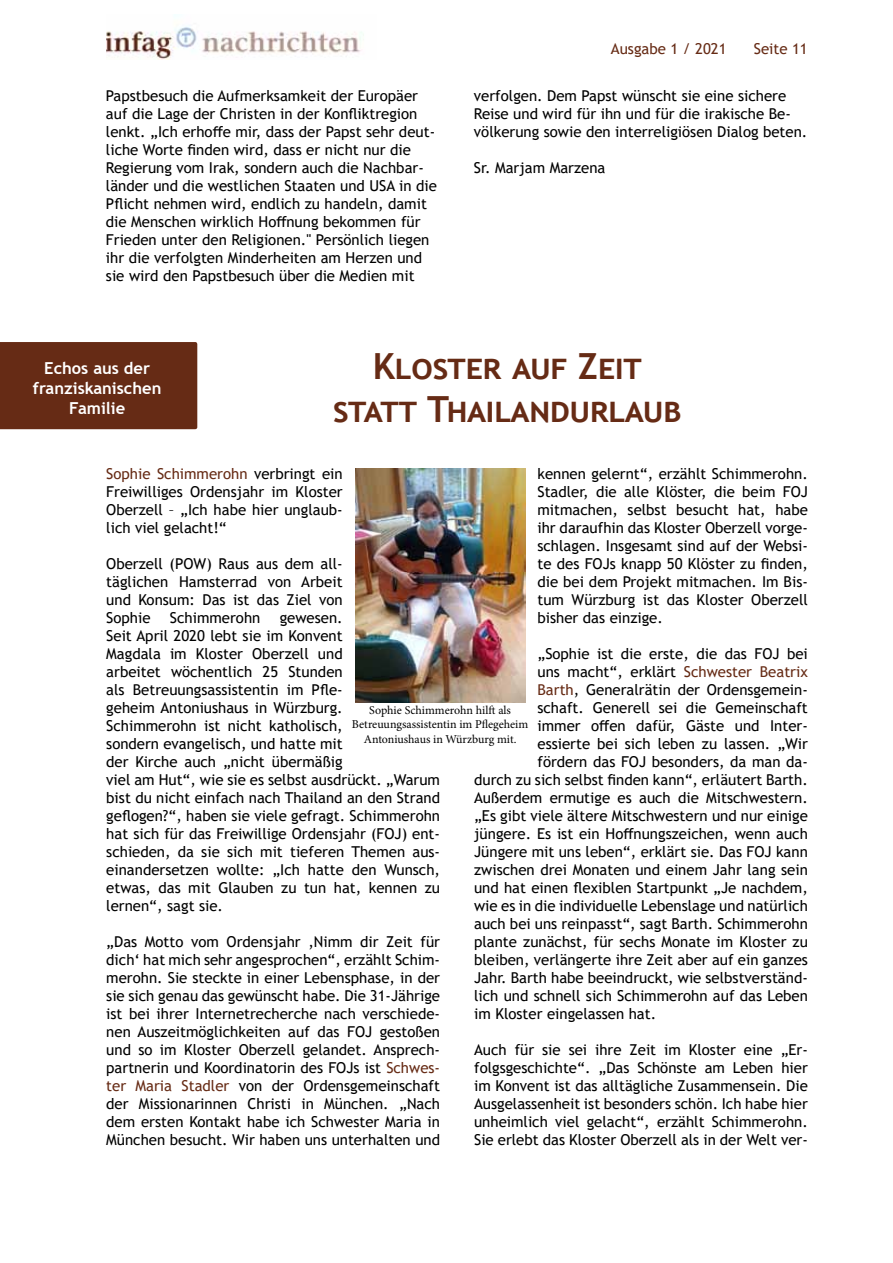
<style>
.page{position:relative;width:893px;height:1263px;background:#fff}
.page>*{position:absolute;margin:0;border:0;box-sizing:border-box;transform-origin:0 0}
.t1{font:700 36px/43.2px "Trebuchet MS";letter-spacing:-.02em;color:#662b15;text-align:center}
.t2{font:700 16.5px/19.8px "Trebuchet MS";color:#fff;text-align:center}
.t3{font:15px/18px "Trebuchet MS";color:#000;text-align:justify}
.t4{font:15px "Trebuchet MS";color:#662b15}
.t5{font:12px/14.4px "Minion Pro";color:#000;text-align:center}
.s1{color:#662b15}
</style>
<div class="page">
<img style="left:106px;top:26px;width:258px;height:34px">
<div style="left:0;top:342px;width:197px;height:87px;background:#662b15"></div>
<img style="left:355px;top:468px;width:171px;height:234px">
<p class="t4" style="left:611px;top:39px;width:117px">Ausgabe 1 / 2021</p>
<p class="t4" style="left:754px;top:39px;width:56px">Seite 11</p>
<p class="t3" style="left:106px;top:87px;width:332px;text-align:left">Papstbesuch die Aufmerksamkeit der Europäer auf die Lage der Christen in der Konfliktregion lenkt. „Ich erhoffe mir, dass der Papst sehr deut&shy;liche Worte finden wird, dass er nicht nur die Regierung vom Irak, sondern auch die Nachbar&shy;länder und die westlichen Staaten und USA in die Pflicht nehmen wird, endlich zu handeln, damit die Menschen wirklich Hoffnung bekommen für Frieden unter den Religionen." Persönlich liegen ihr die verfolgten Minderheiten am Herzen und sie wird den Papstbesuch über die Medien mit</p>
<p class="t3" style="left:474px;top:87px;width:335px;text-align:left">verfolgen. Dem Papst wünscht sie eine sichere<br>Reise und wird für ihn und für die irakische Be&shy;völkerung sowie den interreligiösen Dialog beten.</p>
<p class="t3" style="left:474px;top:159px;width:133px">Sr. Marjam Marzena</p>
<p class="t2" style="left:33px;top:358px;width:130px">Echos aus der franziskanischen<br>Familie</p>
<h1 class="t1" style="left:333px;top:345px;width:349px">Kloster auf Zeit statt Thailandurlaub</h1>
<p class="t3" style="left:537px;top:465px;width:272px">kennen gelernt“, erzählt Schimmerohn.<br>Stadler, die alle Klöster, die beim FOJ mitmachen, selbst besucht hat, habe ihr daraufhin das Kloster Oberzell vorge&shy;schlagen. Insgesamt sind auf der Websi&shy;te des FOJs knapp 50 Klöster zu finden, die bei dem Projekt mitmachen. Im Bis&shy;tum Würzburg ist das Kloster Oberzell bisher das einzige.</p>
<p class="t3" style="left:537px;top:645px;width:272px">„Sophie ist die erste, die das FOJ bei</p>
<p class="t3" style="left:537px;top:663px;width:272px">uns macht“, erklärt <span class="s1">Schwester Beatrix</span></p>
<p class="t3" style="left:537px;top:681px;width:272px"><span class="s1">Barth</span>, Generalrätin der Ordensgemein-</p>
<p class="t3" style="left:537px;top:699px;width:272px">schaft. Generell sei die Gemeinschaft</p>
<p class="t3" style="left:537px;top:717px;width:272px">immer offen dafür, Gäste und Inter-</p>
<p class="t3" style="left:537px;top:735px;width:272px">essierte bei sich leben zu lassen. „Wir</p>
<p class="t3" style="left:537px;top:753px;width:272px">fördern das FOJ besonders, da man da-</p>
<p class="t3" style="left:474px;top:771px;width:335px">durch zu sich selbst finden kann“, erläutert Barth.</p>
<p class="t3" style="left:474px;top:789px;width:335px">Außerdem ermutige es auch die Mitschwestern.</p>
<p class="t3" style="left:474px;top:807px;width:335px">„Es gibt viele ältere Mitschwestern und nur einige</p>
<p class="t3" style="left:474px;top:825px;width:335px">jüngere. Es ist ein Hoffnungszeichen, wenn auch</p>
<p class="t3" style="left:474px;top:843px;width:335px">Jüngere mit uns leben“, erklärt sie. Das FOJ kann</p>
<p class="t3" style="left:474px;top:861px;width:335px">zwischen drei Monaten und einem Jahr lang sein</p>
<p class="t3" style="left:474px;top:879px;width:335px">und hat einen flexiblen Startpunkt „Je nachdem,</p>
<p class="t3" style="left:474px;top:897px;width:335px">wie es in die individuelle Lebenslage und natürlich</p>
<p class="t3" style="left:474px;top:915px;width:335px">auch bei uns reinpasst“, sagt Barth. Schimmerohn</p>
<p class="t3" style="left:474px;top:933px;width:335px">plante zunächst, für sechs Monate im Kloster zu</p>
<p class="t3" style="left:474px;top:951px;width:335px">bleiben, verlängerte ihre Zeit aber auf ein ganzes</p>
<p class="t3" style="left:474px;top:969px;width:335px">Jahr. Barth habe beeindruckt, wie selbstverständ-</p>
<p class="t3" style="left:474px;top:987px;width:335px">lich und schnell sich Schimmerohn auf das Leben</p>
<p class="t3" style="left:474px;top:1005px;width:184px">im Kloster eingelassen hat.</p>
<p class="t3" style="left:474px;top:1041px;width:335px">Auch für sie sei ihre Zeit im Kloster eine „Er&shy;folgsgeschichte“. „Das Schönste am Leben hier im Konvent ist das alltägliche Zusammensein. Die Ausgelassenheit ist besonders schön. Ich habe hier unheimlich viel gelacht“, erzählt Schimmerohn.<br>Sie erlebt das Kloster Oberzell als in der Welt ver-</p>
<p class="t3" style="left:106px;top:465px;width:238px"><span class="s1">Sophie Schimmerohn</span> verbringt ein Freiwilliges Ordensjahr im Kloster Oberzell – „Ich habe hier unglaub&shy;lich viel gelacht!“</p>
<p class="t3" style="left:106px;top:555px;width:238px">Oberzell (POW) Raus aus dem all&shy;täglichen Hamsterrad von Arbeit und Konsum: Das ist das Ziel von Sophie</p>
<p class="t3" style="left:170px;top:609px;width:92px">Schimmerohn</p>
<p class="t3" style="left:106px;top:609px;width:335px;text-align:left;text-indent:173px">gewesen.<br>Seit April 2020 lebt sie im Konvent<br>Magdala im Kloster Oberzell und<br>arbeitet wöchentlich 25 Stunden<br>als Betreuungsassistentin im Pfle-<br>geheim Antoniushaus in Würzburg.<br>Schimmerohn ist nicht katholisch,<br>sondern evangelisch, und hatte mit<br>der Kirche auch „nicht übermäßig<br>viel am Hut“, wie sie es selbst ausdrückt. „Warum bist du nicht einfach nach Thailand an den Strand geflogen?“, haben sie viele gefragt. Schimmerohn hat sich für das Freiwillige Ordensjahr (FOJ) ent&shy;schieden, da sie sich mit tieferen Themen aus&shy;einandersetzen wollte: „Ich hatte den Wunsch, etwas, das mit Glauben zu tun hat, kennen zu lernen“, sagt sie.</p>
<p class="t3" style="left:106px;top:933px;width:335px">„Das Motto vom Ordensjahr ,Nimm dir Zeit für dich‘ hat mich sehr angesprochen“, erzählt Schim&shy;merohn. Sie steckte in einer Lebensphase, in der sie sich genau das gewünscht habe. Die 31-Jährige ist bei ihrer Internetrecherche nach verschiede&shy;nen Auszeitmöglichkeiten auf das FOJ gestoßen und so im Kloster Oberzell gelandet. Ansprech&shy;partnerin und Koordinatorin des FOJs ist <span class="s1">Schwes&shy;ter Maria Stadler</span> von der Ordensgemeinschaft der Missionarinnen Christi in München. „Nach dem ersten Kontakt habe ich Schwester Maria in München besucht. Wir haben uns unterhalten und</p>
<p class="t5" style="left:352px;top:703px;width:178px">Sophie Schimmerohn hilft als<br>Betreuungsassistentin im Pflegeheim<br>Antoniushaus in Würzburg mit.</p>
</div>
